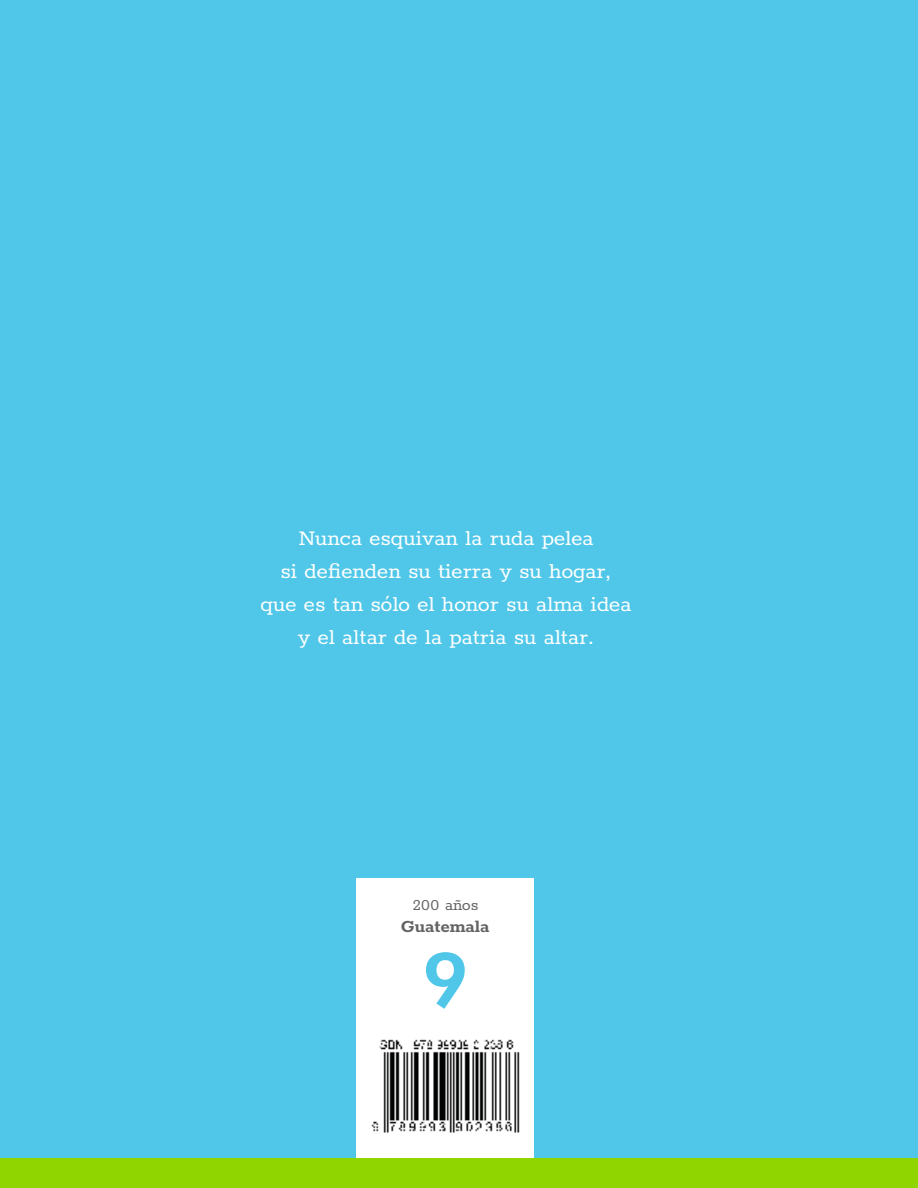
<style>
.page{position:relative;width:918px;height:1188px;background:#50c7e8}
.page>*{position:absolute;margin:0;border:0;box-sizing:border-box;transform-origin:0 0}
.t1{font:700 89.25px "Rokkitt";color:#50c7e8}
.t2{font:24px/33px "Rokkitt";color:#fff;text-align:center}
.t3{font:700 19.65px "Rokkitt";color:#646363}
.t4{font:17.7px "Rokkitt";color:#646363}
</style>
<div class="page">
<div style="left:357px;top:878px;width:177px;height:310px;background:#fff"></div>
<img style="left:371px;top:1039px;width:149px;height:94px">
<div style="left:0;top:1158px;width:918px;height:30px;background:#90d500"></div>
<p class="t2" style="left:261px;top:520px;width:372px">Nunca esquivan la ruda pelea<br>si defienden su tierra y su hogar, que es tan sólo el honor su alma idea y el altar de la patria su altar.</p>
<p class="t4" style="left:413px;top:893px;width:67px">200 años</p>
<p class="t3" style="left:401px;top:913px;width:90px">Guatemala</p>
<h1 class="t1" style="left:423px;top:919px;width:47px">9</h1>
</div>
